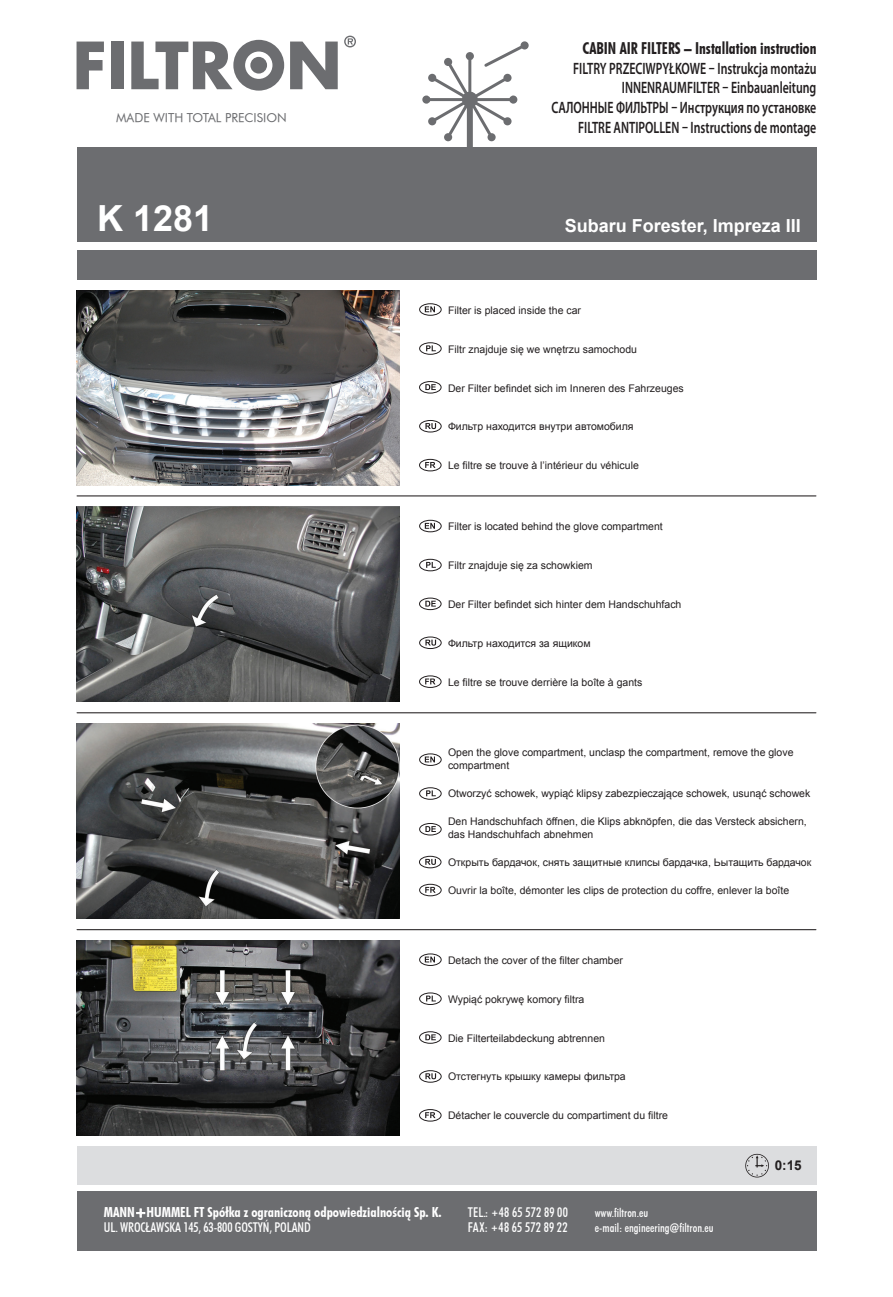
<style>
.page{position:relative;width:893px;height:1297px;background:#fff}
.page>*{position:absolute;margin:0;border:0;box-sizing:border-box;transform-origin:0 0}
.t1{font:700 36px "Arial";color:#fff}
.t2{font:700 18px "Arial";color:#fff}
.t3{font:600 16.5px/19.8px "Myriad Pro";color:#231f20;text-align:right;scale:.72 1}
.t4{font:16.5px "Futura Bd Cn AT";color:#231f20;scale:.92 1}
.t5{font:13.8px "Futura Bd Cn AT";color:#fff}
.t6{font:13.5px "Futura Md Cn AT";letter-spacing:-.01em;color:#fff}
.t7{font:13.5px/15px "Futura Md Cn AT";letter-spacing:.02em;color:#fff}
.t8{font:700 13.5px "Arial";color:#231f20}
.t9{font:12.45px "Futura Bk AT";color:#6c6d70}
.t10{font:12px/15px "Futura Md Cn AT";color:#fff}
.t11{font:10.5px/13px "Arial";color:#231f20}
.s1{font-family:"Futura Black AT";font-size:9px}
.s2{font-family:"Futura X Blk Cn AT";font-size:10.5px}
</style>
<div class="page">
<svg style="left:77px;top:42px;width:27px;height:47px"></svg>
<div style="left:111px;top:42px;width:12px;height:47px;background:#6c6d70"></div>
<svg style="left:131px;top:40px;width:153px;height:51px"></svg>
<svg style="left:290px;top:42px;width:48px;height:47px"></svg>
<svg style="left:344px;top:36px;width:12px;height:11px"></svg>
<div style="left:77px;top:147px;width:739px;height:95px;background:#6c6d70"></div>
<div style="left:77px;top:250px;width:739px;height:29px;background:#6c6d70"></div>
<svg style="left:422px;top:41px;width:107px;height:106px"></svg>
<div style="left:77px;top:1146px;width:739px;height:38px;background:#dcdddf"></div>
<div style="left:77px;top:1191px;width:739px;height:59px;background:#6c6d70"></div>
<svg style="left:136px;top:1208px;width:10px;height:10px"></svg>
<hr style="left:77px;top:495px;width:739px;height:1px;background:#231f20">
<hr style="left:77px;top:712px;width:739px;height:1px;background:#231f20">
<hr style="left:77px;top:929px;width:739px;height:1px;background:#231f20">
<svg style="left:745px;top:1154px;width:24px;height:23px"></svg>
<svg style="left:425px;top:306px;width:10px;height:6px"></svg>
<div style="left:419px;top:303px;width:23px;height:13px;border:1px solid #231f20;border-radius:50%"></div>
<svg style="left:426px;top:345px;width:10px;height:6px"></svg>
<div style="left:419px;top:342px;width:23px;height:13px;border:1px solid #231f20;border-radius:50%"></div>
<svg style="left:425px;top:384px;width:11px;height:6px"></svg>
<div style="left:419px;top:381px;width:23px;height:12px;border:1px solid #231f20;border-radius:50%"></div>
<svg style="left:425px;top:423px;width:11px;height:6px"></svg>
<div style="left:419px;top:420px;width:23px;height:12px;border:1px solid #231f20;border-radius:50%"></div>
<svg style="left:425px;top:462px;width:10px;height:6px"></svg>
<div style="left:419px;top:459px;width:23px;height:12px;border:1px solid #231f20;border-radius:50%"></div>
<svg style="left:425px;top:523px;width:10px;height:6px"></svg>
<div style="left:419px;top:520px;width:23px;height:12px;border:1px solid #231f20;border-radius:50%"></div>
<svg style="left:426px;top:562px;width:10px;height:6px"></svg>
<div style="left:419px;top:559px;width:23px;height:12px;border:1px solid #231f20;border-radius:50%"></div>
<svg style="left:425px;top:601px;width:11px;height:6px"></svg>
<div style="left:419px;top:598px;width:23px;height:12px;border:1px solid #231f20;border-radius:50%"></div>
<svg style="left:425px;top:640px;width:11px;height:6px"></svg>
<div style="left:419px;top:636px;width:23px;height:13px;border:1px solid #231f20;border-radius:50%"></div>
<svg style="left:425px;top:678px;width:10px;height:6px"></svg>
<div style="left:419px;top:675px;width:23px;height:13px;border:1px solid #231f20;border-radius:50%"></div>
<svg style="left:425px;top:756px;width:10px;height:6px"></svg>
<div style="left:419px;top:753px;width:23px;height:13px;border:1px solid #231f20;border-radius:50%"></div>
<svg style="left:426px;top:790px;width:10px;height:6px"></svg>
<div style="left:419px;top:787px;width:23px;height:13px;border:1px solid #231f20;border-radius:50%"></div>
<svg style="left:425px;top:826px;width:11px;height:6px"></svg>
<div style="left:419px;top:823px;width:23px;height:12px;border:1px solid #231f20;border-radius:50%"></div>
<svg style="left:425px;top:859px;width:11px;height:6px"></svg>
<div style="left:419px;top:856px;width:22px;height:12px;border:1px solid #231f20;border-radius:50%"></div>
<svg style="left:425px;top:887px;width:11px;height:6px"></svg>
<div style="left:419px;top:884px;width:23px;height:12px;border:1px solid #231f20;border-radius:50%"></div>
<svg style="left:425px;top:956px;width:10px;height:6px"></svg>
<div style="left:419px;top:953px;width:23px;height:13px;border:1px solid #231f20;border-radius:50%"></div>
<svg style="left:426px;top:995px;width:10px;height:6px"></svg>
<div style="left:419px;top:992px;width:23px;height:13px;border:1px solid #231f20;border-radius:50%"></div>
<svg style="left:425px;top:1034px;width:11px;height:6px"></svg>
<div style="left:419px;top:1031px;width:23px;height:13px;border:1px solid #231f20;border-radius:50%"></div>
<svg style="left:425px;top:1073px;width:11px;height:6px"></svg>
<div style="left:419px;top:1070px;width:23px;height:13px;border:1px solid #231f20;border-radius:50%"></div>
<svg style="left:425px;top:1112px;width:10px;height:6px"></svg>
<div style="left:419px;top:1109px;width:23px;height:12px;border:1px solid #231f20;border-radius:50%"></div>
<img style="left:76px;top:290px;width:323px;height:195px">
<img style="left:76px;top:506px;width:323px;height:195px">
<img style="left:76px;top:723px;width:323px;height:195px">
<img style="left:76px;top:940px;width:323px;height:195px">
<p class="t9" style="left:116px;top:110px;width:172px">MADE WITH TOTAL PRECISION</p>
<h1 class="t1" style="left:97px;top:195px;width:118px">K 1281</h1>
<h3 class="t4" style="left:582px;top:38px;width:256px">CABIN AIR FILTERS – Installation instruction</h3>
<h3 class="t3" style="left:551px;top:58px;width:370px">FILTRY PRZECIWPYŁKOWE – Instrukcja montażu INNENRAUMFILTER – Einbauanleitung<br>САЛОННЫЕ ФИЛЬТРЫ – Инструкция по установке FILTRE ANTIPOLLEN – Instructions de montage</h3>
<h2 class="t2" style="left:565px;top:213px;width:238px">Subaru Forester, Impreza III</h2>
<p class="t11" style="left:448px;top:304px;width:135px">Filter is placed inside the car</p>
<p class="t11" style="left:448px;top:342px;width:191px">Filtr znajduje się we wnętrzu samochodu</p>
<p class="t11" style="left:448px;top:381px;width:237px">Der Filter befindet sich im Inneren des Fahrzeuges</p>
<p class="t11" style="left:448px;top:420px;width:187px">Фильтр находится внутри автомобиля</p>
<p class="t11" style="left:448px;top:459px;width:192px">Le filtre se trouve à l’intérieur du véhicule</p>
<p class="t11" style="left:448px;top:520px;width:216px">Filter is located behind the glove compartment</p>
<p class="t11" style="left:448px;top:559px;width:146px">Filtr znajduje się za schowkiem</p>
<p class="t11" style="left:448px;top:598px;width:235px">Der Filter befindet sich hinter dem Handschuhfach</p>
<p class="t11" style="left:448px;top:637px;width:144px">Фильтр находится за ящиком</p>
<p class="t11" style="left:448px;top:676px;width:196px">Le filtre se trouve derrière la boîte à gants</p>
<p class="t11" style="left:448px;top:746px;width:347px">Open the glove compartment, unclasp the compartment, remove the glove compartment</p>
<p class="t11" style="left:448px;top:787px;width:364px">Otworzyć schowek, wypiąć klipsy zabezpieczające schowek, usunąć schowek</p>
<p class="t11" style="left:448px;top:815px;width:360px">Den Handschuhfach öffnen, die Klips abknöpfen, die das Versteck absichern, das Handschuhfach abnehmen</p>
<p class="t11" style="left:448px;top:856px;width:365px">Открыть бардачок, снять защитные клипсы бардачка, Ьытащить бардачок</p>
<p class="t11" style="left:448px;top:884px;width:343px">Ouvrir la boîte, démonter les clips de protection du coffre, enlever la boîte</p>
<p class="t11" style="left:448px;top:953px;width:177px">Detach the cover of the filter chamber</p>
<p class="t11" style="left:448px;top:992px;width:138px">Wypiąć pokrywę komory filtra</p>
<p class="t11" style="left:448px;top:1031px;width:158px">Die Filterteilabdeckung abtrennen</p>
<p class="t11" style="left:448px;top:1070px;width:179px">Отстегнуть крышку камеры фильтра</p>
<p class="t11" style="left:448px;top:1109px;width:221px">Détacher le couvercle du compartiment du filtre</p>
<p class="t8" style="left:775px;top:1156px;width:29px">0:15</p>
<h3 class="t5" style="left:104px;top:1204px;width:339px">MANN+HUMMEL FT Spółka z ograniczoną odpowiedzialnością Sp. K.</h3>
<p class="t6" style="left:104px;top:1219px;width:208px">UL. WROCŁAWSKA 145, 63-800 GOSTYŃ, POLAND</p>
<p class="t7" style="left:468px;top:1205px;width:102px">TEL.: <span class="s1">+</span>48 65 572 89 00<br>FAX: <span class="s1">+</span>48 65 572 89 22</p>
<p class="t10" style="left:595px;top:1205px;width:120px">www.filtron.eu<br>e-mail: engineering<span class="s2">@</span>filtron.eu</p>
</div>
